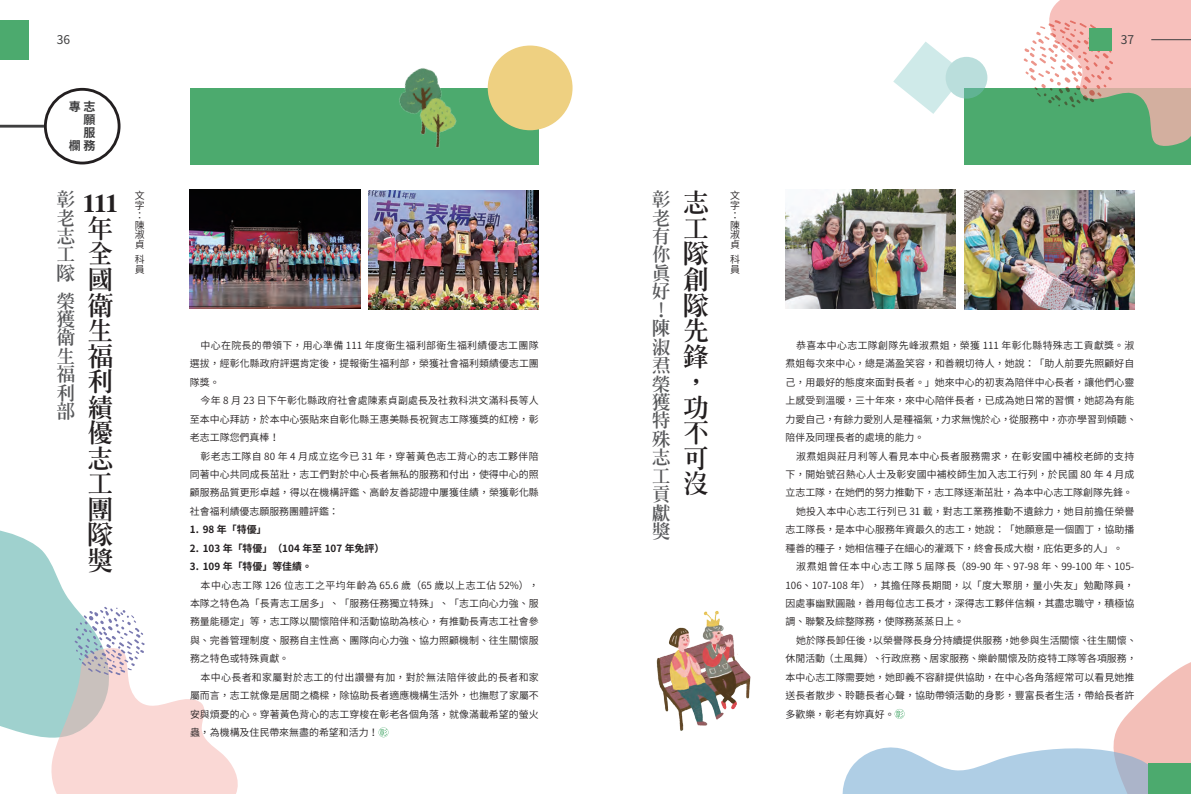
<style>
.page{position:relative;width:1191px;height:794px;background:#fff}
.page>*{position:absolute;margin:0;border:0;box-sizing:border-box;transform-origin:0 0}
.t1{font:800 25.5px/25.5px "AR Ming B5";color:#231f20;text-align:justify}
.t2{font:700 25.5px "Times";color:#231f20}
.t3{font:800 18.4px/18.4px "AR Ming B5";color:#57585a;text-align:justify}
.t4{font:700 12px/13px "Noto Sans CJ Ktc";color:#3e3e3f}
.t5{font:12px "Noto Sans CJ Ktc";color:#3e3e3f}
.t6{font:600 9.9px/18.4px "Noto Sans CJ Ktc";letter-spacing:.005em;color:#231f20;text-align:justify}
.t7{font:700 9.9px "Noto Sans CJ Ktc";color:#231f20}
.t8{font:600 9.9px "Noto Sans CJ Ktc";letter-spacing:.085em;color:#231f20}
.t9{font:600 9.9px "Noto Sans CJ Ktc";letter-spacing:.025em;color:#231f20}
.t10{font:600 9.9px "Noto Sans CJ Ktc";letter-spacing:.035em;color:#231f20}
</style>
<div class="page">
<hr style="left:0;top:125px;width:44px;height:3px;background:#3e3e3f">
<div style="left:44px;top:88px;width:76px;height:76px;border:3px solid #231f20;border-radius:50%"></div>
<svg style="left:378px;top:727px;width:10px;height:10px"></svg>
<div style="left:190px;top:88px;width:349px;height:76px;background:#4caa6e"></div>
<div style="left:964px;top:88px;width:227px;height:76px;background:#4caa6e"></div>
<img style="left:369px;top:190px;width:170px;height:119px">
<img style="left:964px;top:190px;width:170px;height:119px">
<img style="left:190px;top:190px;width:170px;height:119px">
<img style="left:785px;top:190px;width:170px;height:119px">
<svg style="left:0;top:530px;width:238px;height:264px"></svg>
<svg style="left:1023px;top:0;width:168px;height:146px"></svg>
<svg style="left:893px;top:42px;width:68px;height:72px"></svg>
<svg style="left:945px;top:57px;width:42px;height:42px"></svg>
<div style="left:488px;top:46px;width:84px;height:84px;background:#eed081;border-radius:50%"></div>
<svg style="left:842px;top:662px;width:349px;height:132px"></svg>
<img style="left:656px;top:611px;width:95px;height:120px">
<img style="left:399px;top:68px;width:58px;height:80px">
<hr style="left:1151px;top:40px;width:40px;height:1px;background:#3e3e3f">
<div style="left:0;top:20px;width:28px;height:40px;background:#4caa6e"></div>
<div style="left:1089px;top:28px;width:22px;height:23px;background:#4caa6e"></div>
<div style="left:1148px;top:763px;width:43px;height:31px;background:#4caa6e"></div>
<p class="t5" style="left:57px;top:33px;width:15px">36</p>
<p class="t5" style="left:1120px;top:33px;width:15px">37</p>
<p class="t4" style="left:69px;top:101px;width:27px">專志</p>
<p class="t4" style="left:69px;top:140px;width:28px">欄務</p>
<p class="t4" style="left:83px;top:114px;width:13px">願服</p>
<h2 class="t3" style="left:57px;top:190px;width:20px">彰老志工隊</h2>
<h2 class="t3" style="left:57px;top:291px;width:20px">榮獲衛生福利部</h2>
<h1 class="t2" style="left:83px;top:179px;width:37px">111</h1>
<h1 class="t1" style="left:88px;top:215px;width:26px">年全國衛生福利績優志工團隊獎</h1>
<p class="t6" style="left:135px;top:190px;width:11px;line-height:9.9px;text-align:left">文字：陳淑貞</p>
<p class="t6" style="left:135px;top:255px;width:11px;line-height:9.9px">科員</p>
<p class="t6" style="left:190px;top:336px;width:350px;text-indent:11px">中心在院長的帶領下，用心準備 111 年度衛生福利部衛生福利績優志工團隊選拔，經彰化縣政府評選肯定後，提報衛生福利部，榮獲社會福利類績優志工團隊獎。</p>
<p class="t6" style="left:190px;top:392px;width:350px;text-indent:11px">今年 8 月 23 日下午彰化縣政府社會處陳素貞副處長及社救科洪文滿科長等人至本中心拜訪，於本中心張貼來自彰化縣王惠美縣長祝賀志工隊獲獎的紅榜，彰老志工隊您們真棒！</p>
<p class="t6" style="left:190px;top:447px;width:350px;text-indent:11px">彰老志工隊自 80 年 4 月成立迄今已 31 年，穿著黃色志工背心的志工夥伴陪同著中心共同成長茁壯，志工們對於中心長者無私的服務和付出，使得中心的照顧服務品質更形卓越，得以在機構評鑑、高齡友善認證中屢獲佳績，榮獲彰化縣社會福利績優志願服務團體評鑑：</p>
<p class="t7" style="left:190px;top:524px;width:78px">1. 98 年「特優」</p>
<p class="t7" style="left:190px;top:542px;width:196px">2. 103 年「特優」（104 年至 107 年免評）</p>
<p class="t7" style="left:190px;top:561px;width:124px">3. 109 年「特優」等佳績。</p>
<p class="t6" style="left:190px;top:576px;width:350px;text-indent:11px">本中心志工隊 126 位志工之平均年齡為 65.6 歲（65 歲以上志工佔 52%），本隊之特色為「長青志工居多」、「服務任務獨立特殊」、「志工向心力強、服務量能穩定」等，志工隊以關懷陪伴和活動協助為核心，有推動長青志工社會參與、完善管理制度、服務自主性高、團隊向心力強、協力照顧機制、往生關懷服務之特色或特殊貢獻。</p>
<p class="t6" style="left:190px;top:668px;width:350px;text-indent:11px">本中心長者和家屬對於志工的付出讚譽有加，對於無法陪伴彼此的長者和家屬而言，志工就像是居間之橋樑，除協助長者適應機構生活外，也撫慰了家屬不安與煩憂的心。穿著黃色背心的志工穿梭在彰老各個角落，就像滿載希望的螢火蟲，為機構及住民帶來無盡的希望和活力！</p>
<h2 class="t3" style="left:652px;top:190px;width:20px;text-align:left">彰老有你真好！陳淑焄榮獲特殊志工貢獻獎</h2>
<h1 class="t1" style="left:683px;top:190px;width:26px;text-align:left">志工隊創隊先鋒，功不可沒</h1>
<p class="t6" style="left:730px;top:190px;width:11px;line-height:9.9px;text-align:left">文字：陳淑貞</p>
<p class="t6" style="left:730px;top:255px;width:11px;line-height:9.9px">科員</p>
<p class="t6" style="left:785px;top:336px;width:353px;text-align:left;text-indent:11px">恭喜本中心志工隊創隊先峰淑焄姐，榮獲 111 年彰化縣特殊志工貢獻獎。淑焄姐每次來中心，總是滿盈笑容，和善親切待人，她說：「助人前要先照顧好自己，用最好的態度來面對長者。」她來中心的初衷為陪伴中心長者，讓他們心靈上感受到溫暖，三十年來，來中心陪伴長者，已成為她日常的習慣，她認為有能力愛自己，有餘力愛別人是種福氣，力求無愧於心，從服務中，亦亦學習到傾聽、陪伴及同理長者的處境的能力。</p>
<p class="t10" style="left:796px;top:450px;width:340px">淑焄姐與莊月利等人看見本中心長者服務需求，在彰安國中補校老師的支持</p>
<p class="t6" style="left:785px;top:465px;width:350px">下，開始號召熱心人士及彰安國中補校師生加入志工行列，於民國 80 年 4 月成</p>
<p class="t6" style="left:785px;top:484px;width:349px">立志工隊，在她們的努力推動下，志工隊逐漸茁壯，為本中心志工隊創隊先鋒。</p>
<p class="t6" style="left:796px;top:502px;width:340px">她投入本中心志工行列已 31 載，對志工業務推動不遺餘力，她目前擔任榮譽</p>
<p class="t6" style="left:785px;top:521px;width:350px">志工隊長，是本中心服務年資最久的志工，她說：「她願意是一個園丁，協助播</p>
<p class="t6" style="left:785px;top:539px;width:339px">種善的種子，她相信種子在細心的灌溉下，終會長成大樹，庇佑更多的人」。</p>
<p class="t8" style="left:796px;top:561px;width:340px">淑焄姐曾任本中心志工隊 5 屆隊長（89-90 年、97-98 年、99-100 年、105-</p>
<p class="t9" style="left:785px;top:579px;width:350px">106、107-108 年），其擔任隊長期間，以「度大聚朋，量小失友」勉勵隊員，</p>
<p class="t6" style="left:785px;top:594px;width:350px">因處事幽默圓融，善用每位志工長才，深得志工夥伴信賴，其盡忠職守，積極協</p>
<p class="t6" style="left:785px;top:613px;width:180px">調、聯繫及綜整隊務，使隊務蒸蒸日上。</p>
<p class="t6" style="left:796px;top:631px;width:342px">她於隊長卸任後，以榮譽隊長身分持續提供服務，她參與生活關懷、往生關懷、</p>
<p class="t6" style="left:785px;top:649px;width:353px">休閒活動（土風舞）、行政庶務、居家服務、樂齡關懷及防疫特工隊等各項服務，</p>
<p class="t6" style="left:785px;top:668px;width:350px">本中心志工隊需要她，她即義不容辭提供協助，在中心各角落經常可以看見她推</p>
<p class="t6" style="left:785px;top:686px;width:350px">送長者散步、聆聽長者心聲，協助帶領活動的身影，豐富長者生活，帶給長者許</p>
<p class="t6" style="left:785px;top:705px;width:111px">多歡樂，彰老有妳真好。</p>
</div>
